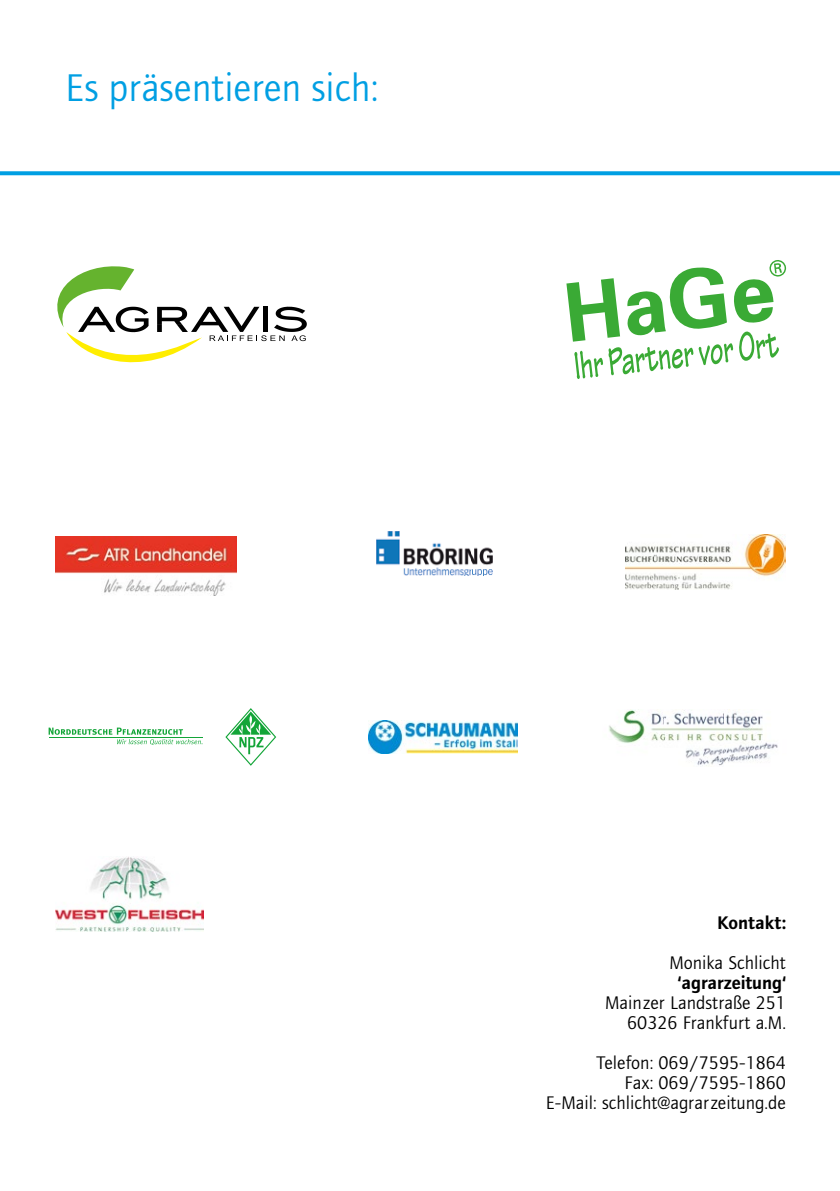
<style>
.page{position:relative;width:840px;height:1191px;background:#fff}
.page>*{position:absolute;margin:0;border:0;box-sizing:border-box;transform-origin:0 0}
.t1{font:40px "Foundry Journal";color:#009fe3}
.t2{font:18.8px/20px "Foundry Journal";color:#000;text-align:right}
.t3{font:600 18.8px "Foundry Journal";color:#000}
</style>
<div class="page">
<svg style="left:0;top:171px;width:839px;height:4px;background:#11a5e4"></svg>
<svg style="left:57px;top:266px;width:249px;height:97px"></svg>
<img style="left:55px;top:857px;width:149px;height:75px">
<img style="left:376px;top:531px;width:116px;height:45px">
<svg style="left:566px;top:260px;width:219px;height:119px"></svg>
<img style="left:609px;top:710px;width:169px;height:56px">
<img style="left:369px;top:720px;width:148px;height:34px">
<svg style="left:225px;top:708px;width:51px;height:58px"></svg>
<svg style="left:49px;top:727px;width:153px;height:18px"></svg>
<img style="left:625px;top:534px;width:159px;height:55px">
<img style="left:55px;top:537px;width:181px;height:58px">
<h1 class="t1" style="left:65px;top:66px;width:314px">Es präsentieren sich:</h1>
<p class="t3" style="left:716px;top:911px;width:70px">Kontakt:</p>
<p class="t2" style="left:669px;top:952px;width:118px">Monika Schlicht</p>
<p class="t3" style="left:677px;top:971px;width:110px">‘agrarzeitung‘</p>
<p class="t2" style="left:605px;top:992px;width:182px">Mainzer Landstraße 251<br>60326 Frankfurt a.M.</p>
<p class="t2" style="left:545px;top:1052px;width:241px">Telefon: 069/7595-1864<br>Fax: 069/7595-1860<br>E-Mail: schlicht@agrarzeitung.de</p>
</div>
